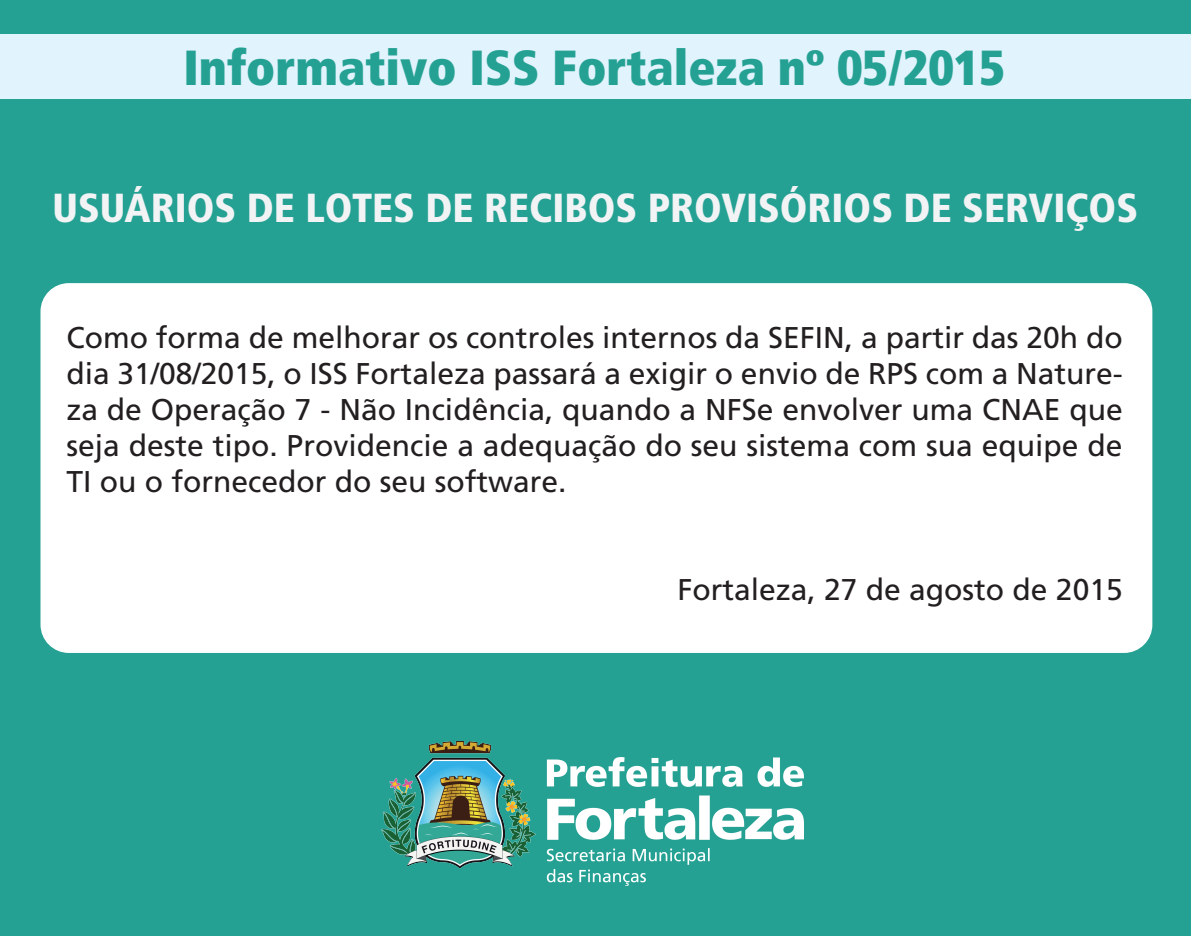
<style>
.page{position:relative;width:1191px;height:936px;background:#fff}
.page>*{position:absolute;margin:0;border:0;box-sizing:border-box;transform-origin:0 0}
.t1{font:900 condensed 49.2px "Frutiger LT Std";color:#25a194}
.t2{font:900 condensed 40.5px "Frutiger LT Std";color:#f2f3f4}
.t3{font:30px/36px "Frutiger LT Std";color:#231f20;text-align:justify}
</style>
<div class="page">
<div style="left:0;top:0;width:1191px;height:935px;background:#25a194"></div>
<div style="left:0;top:34px;width:1191px;height:65px;background:#e1f3fc"></div>
<div style="left:40px;top:283px;width:1112px;height:370px;background:#fff;border-radius:28px"></div>
<img style="left:381px;top:741px;width:422px;height:144px">
<h1 class="t1" style="left:183px;top:38px;width:823px">Informativo ISS Fortaleza nº 05/2015</h1>
<h2 class="t2" style="left:52px;top:184px;width:1087px">USUÁRIOS DE LOTES DE RECIBOS PROVISÓRIOS DE SERVIÇOS</h2>
<p class="t3" style="left:66px;top:320px;width:1058px">Como forma de melhorar os controles internos da SEFIN, a partir das 20h do dia 31/08/2015, o ISS Fortaleza passará a exigir o envio de RPS com a Nature&shy;za de Operação 7 - Não Incidência, quando a NFSe envolver uma CNAE que seja deste tipo. Providencie a adequação do seu sistema com sua equipe de TI ou o fornecedor do seu software.</p>
<p class="t3" style="left:677px;top:572px;width:447px">Fortaleza, 27 de agosto de 2015</p>
</div>
